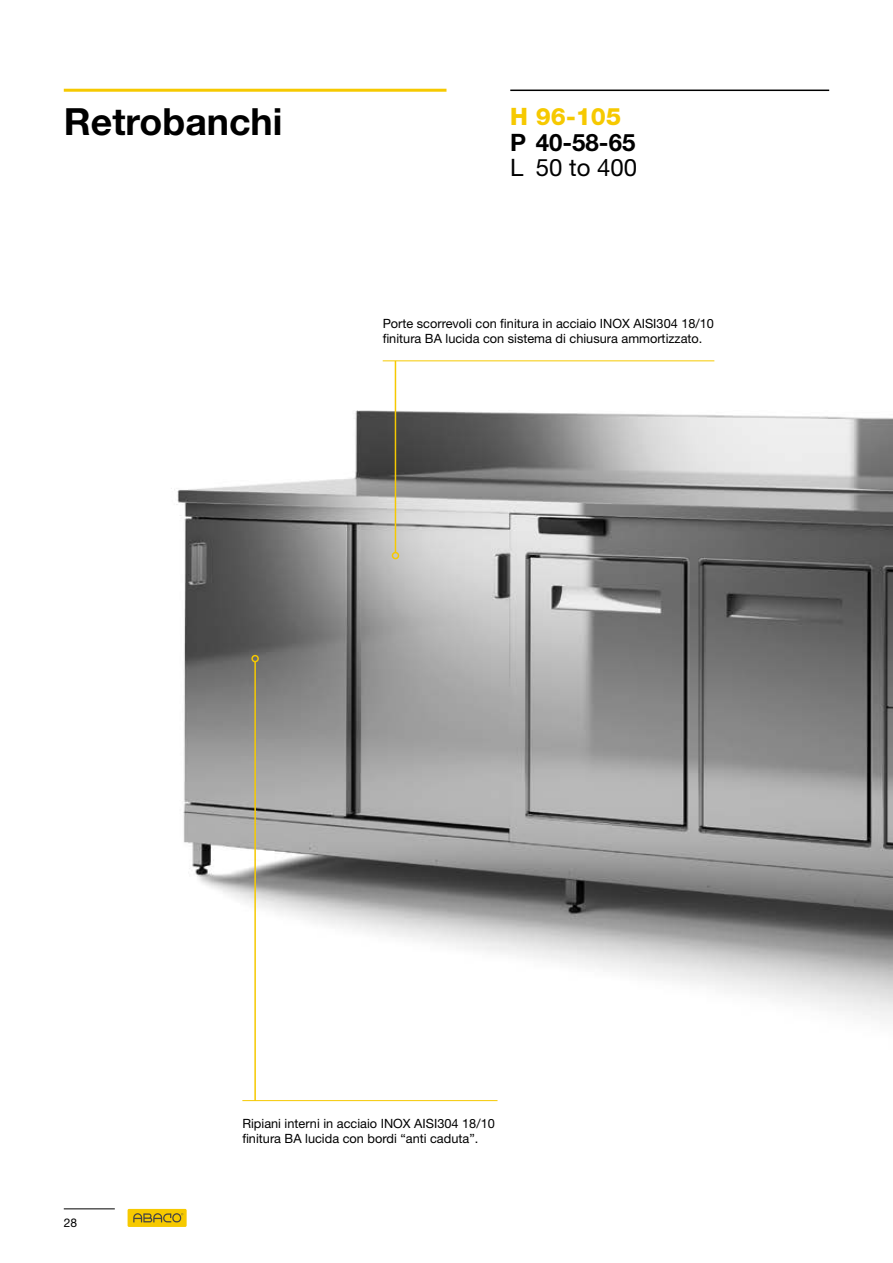
<style>
.page{position:relative;width:893px;height:1263px;background:#fff}
.page>*{position:absolute;margin:0;border:0;box-sizing:border-box;transform-origin:0 0}
.t1{font:700 37.5px "Helvetica Neue LT Std";color:#000}
.t2{font:700 24px "Helvetica Neue LT Std";color:#000}
.t3{font:24px "Helvetica Neue LT Std";color:#000}
.t4{font:800 24px "Helvetica Neue LT Std";color:#f6c900}
.t5{font:12.75px/15.3px "Helvetica Neue LT Std";color:#000}
.t6{font:12px "Helvetica Neue LT Std";color:#000}
</style>
<div class="page">
<img style="left:121px;top:88px;width:772px;height:1125px">
<hr style="left:254px;top:662px;width:2px;height:438px;background:#f6c900">
<div style="left:251px;top:655px;width:8px;height:7px;border:2px solid #f6c900;border-radius:50%"></div>
<hr style="left:395px;top:361px;width:1px;height:192px;background:#f6c900">
<div style="left:392px;top:552px;width:7px;height:7px;border:2px solid #f6c900;border-radius:50%"></div>
<hr style="left:383px;top:360px;width:331px;height:1px;background:#f6c900">
<hr style="left:242px;top:1100px;width:255px;height:1px;background:#f6c900">
<hr style="left:510px;top:90px;width:319px;height:1px;background:#000">
<hr style="left:64px;top:89px;width:382px;height:3px;background:#f6c900">
<hr style="left:64px;top:1208px;width:51px;height:1px;background:#000">
<div style="left:128px;top:1209px;width:59px;height:18px;background:#f6c900"></div>
<svg style="left:133px;top:1213px;width:50px;height:9px"></svg>
<h1 class="t1" style="left:64px;top:98px;width:220px">Retrobanchi</h1>
<h2 class="t4" style="left:510px;top:103px;width:112px">H 96-105</h2>
<h2 class="t2" style="left:510px;top:127px;width:127px">P 40-58-65</h2>
<h2 class="t3" style="left:510px;top:154px;width:128px">L 50 to 400</h2>
<p class="t5" style="left:383px;top:315px;width:333px">Porte scorrevoli con finitura in acciaio INOX AISI304 18/10 finitura BA lucida con sistema di chiusura ammortizzato.</p>
<p class="t6" style="left:64px;top:1215px;width:15px">28</p>
<p class="t5" style="left:242px;top:1115px;width:254px">Ripiani interni in acciaio INOX AISI304 18/10 finitura BA lucida con bordi “anti caduta”.</p>
</div>
